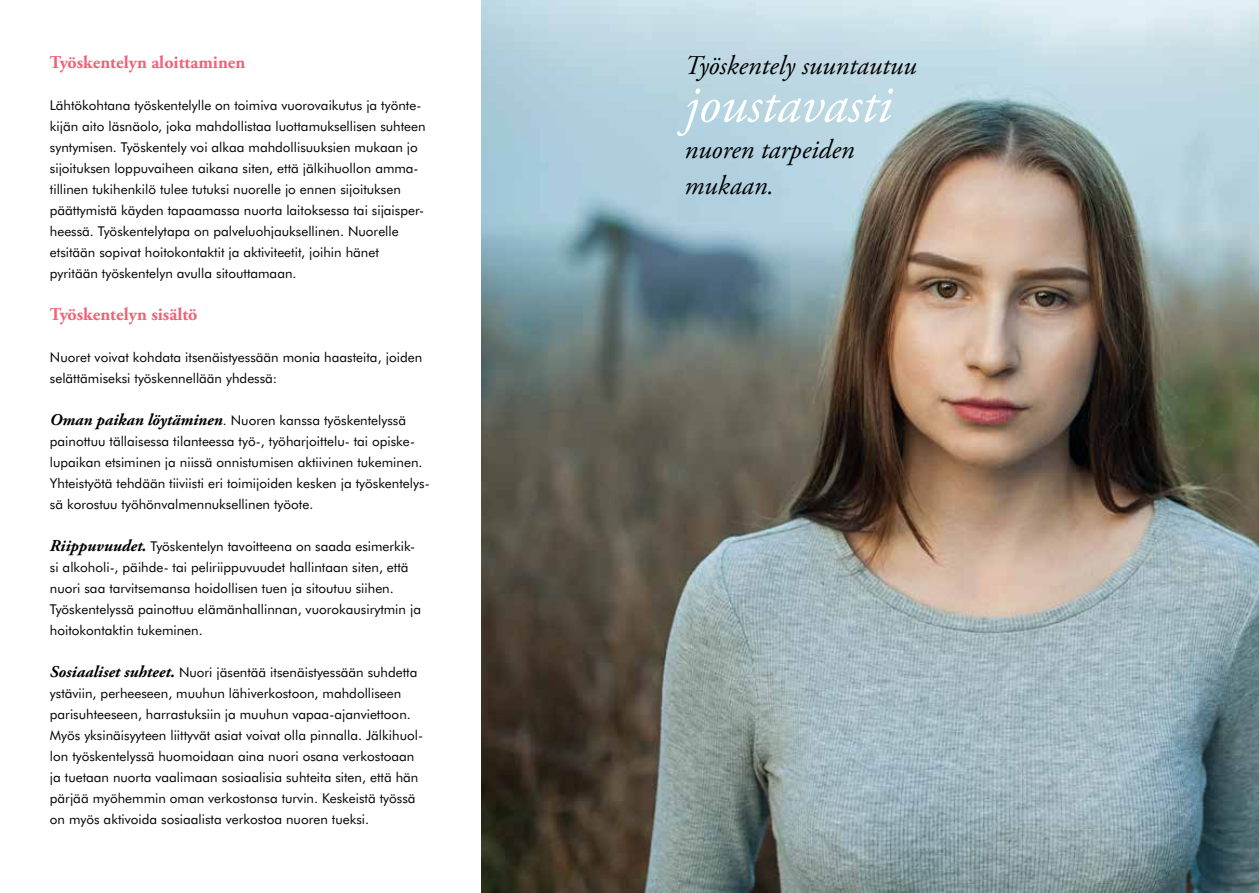
<style>
.page{position:relative;width:1259px;height:893px;background:#fff}
.page>*{position:absolute;margin:0;border:0;box-sizing:border-box;transform-origin:0 0}
.t1{font:italic 54px "Adobe Garamond Pro";color:#fff}
.t2{font:italic 27px/36px "Adobe Garamond Pro";color:#000}
.t3{font:700 18px "Adobe Garamond Pro";color:#f26178}
.t4{font:13.5px/21px "Futura BT";color:#000}
.s1{font-family:"Adobe Garamond Pro";font-weight:700;font-style:italic;font-size:16.5px}
</style>
<div class="page">
<img style="left:482px;top:0;width:777px;height:893px">
<h3 class="t3" style="left:50px;top:51px;width:197px">Työskentelyn aloittaminen</h3>
<p class="t4" style="left:50px;top:94px;width:377px">Lähtökohtana työskentelylle on toimiva vuorovaikutus ja työnte&shy;kijän aito läsnäolo, joka mahdollistaa luottamuksellisen suhteen syntymisen. Työskentely voi alkaa mahdollisuuksien mukaan jo sijoituksen loppuvaiheen aikana siten, että jälkihuollon amma&shy;tillinen tukihenkilö tulee tutuksi nuorelle jo ennen sijoituksen päättymistä käyden tapaamassa nuorta laitoksessa tai sijaisper&shy;heessä. Työskentelytapa on palveluohjauksellinen. Nuorelle etsitään sopivat hoitokontaktit ja aktiviteetit, joihin hänet pyritään työskentelyn avulla sitouttamaan.</p>
<h3 class="t3" style="left:50px;top:303px;width:149px">Työskentelyn sisältö</h3>
<p class="t4" style="left:50px;top:346px;width:374px">Nuoret voivat kohdata itsenäistyessään monia haasteita, joiden selättämiseksi työskennellään yhdessä:</p>
<p class="t4" style="left:50px;top:409px;width:381px"><span class="s1">Oman paikan löytäminen</span>. Nuoren kanssa työskentelyssä painottuu tällaisessa tilanteessa työ-, työharjoittelu- tai opiske&shy;lupaikan etsiminen ja niissä onnistumisen aktiivinen tukeminen.<br>Yhteistyötä tehdään tiiviisti eri toimijoiden kesken ja työskentelys&shy;sä korostuu työhönvalmennuksellinen työote.</p>
<p class="t4" style="left:50px;top:535px;width:373px"><span class="s1">Riippuvuudet.</span> Työskentelyn tavoitteena on saada esimerkik&shy;si alkoholi-, päihde- tai peliriippuvuudet hallintaan siten, että nuori saa tarvitsemansa hoidollisen tuen ja sitoutuu siihen.<br>Työskentelyssä painottuu elämänhallinnan, vuorokausirytmin ja hoitokontaktin tukeminen.</p>
<p class="t4" style="left:50px;top:661px;width:374px"><span class="s1">Sosiaaliset suhteet.</span> Nuori jäsentää itsenäistyessään suhdetta ystäviin, perheeseen, muuhun lähiverkostoon, mahdolliseen parisuhteeseen, harrastuksiin ja muuhun vapaa-ajanviettoon.<br>Myös yksinäisyyteen liittyvät asiat voivat olla pinnalla. Jälkihuol&shy;lon työskentelyssä huomoidaan aina nuori osana verkostoaan ja tuetaan nuorta vaalimaan sosiaalisia suhteita siten, että hän pärjää myöhemmin oman verkostonsa turvin. Keskeistä työssä on myös aktivoida sosiaalista verkostoa nuoren tueksi.</p>
<h2 class="t2" style="left:684px;top:48px;width:234px">Työskentely suuntautuu</h2>
<h1 class="t1" style="left:684px;top:72px;width:209px">joustavasti</h1>
<h2 class="t2" style="left:684px;top:132px;width:171px">nuoren tarpeiden mukaan.</h2>
</div>
